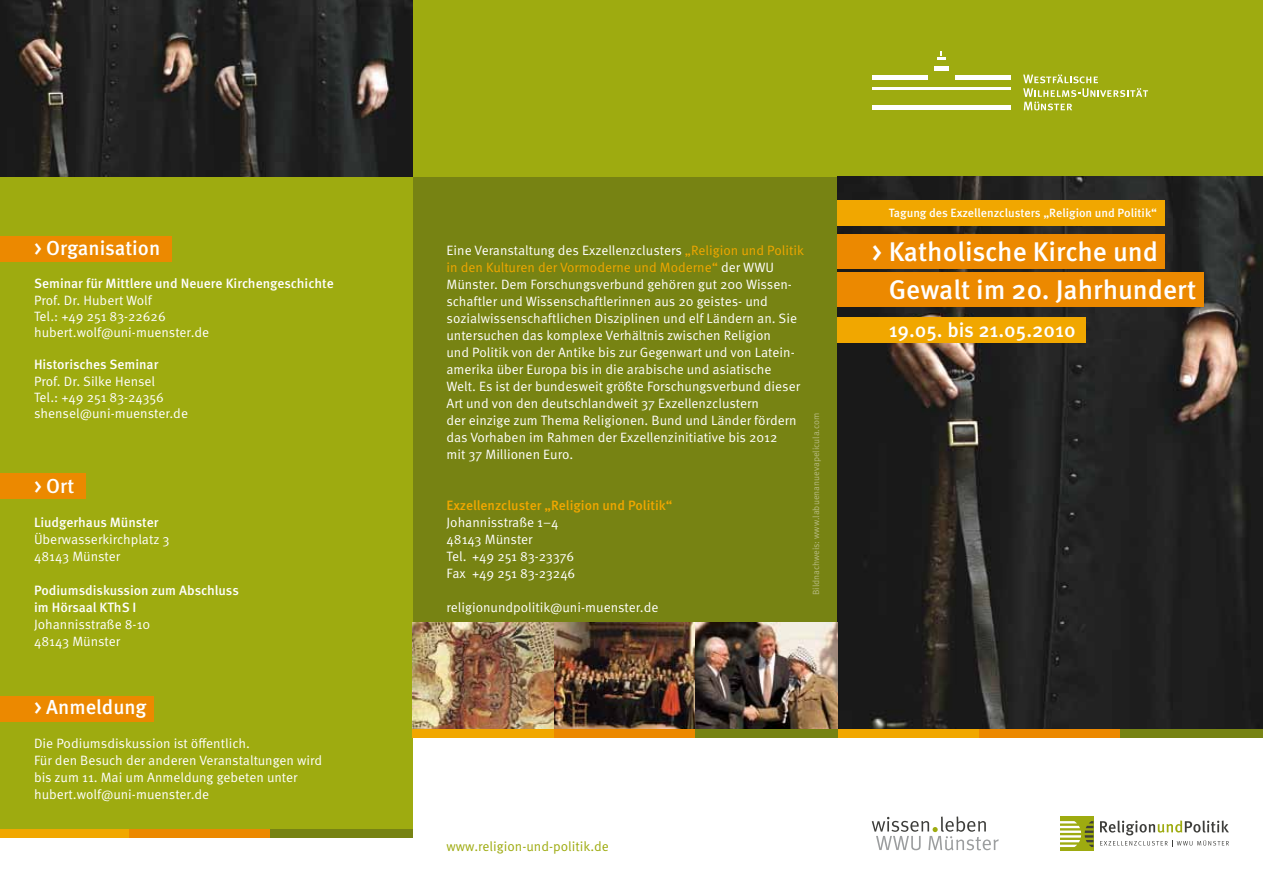
<style>
.page{position:relative;width:1263px;height:893px;background:#fff}
.page>*{position:absolute;margin:0;border:0;box-sizing:border-box;transform-origin:0 0}
.t1{font:500 27px/38.2px "Meta OT";color:#fff}
.t2{font:500 20.25px "Meta OT";color:#fff}
.t3{font:13.5px/17px "Meta OT";color:#fff}
.t4{font:500 13.5px/17px "Meta OT";color:#fff}
.t5{font:500 13.5px "Meta OT";color:#f1a700}
.t6{font:13.5px "Meta OT";color:#9eab10}
.t7{font:500 12px "Meta OT";color:#fff}
.t8{font:9px "Meta OT";color:#b8bb83}
.s1{color:#f1a700}
</style>
<div class="page">
<div style="left:0;top:0;width:837px;height:733px;background:#778313"></div>
<div style="left:0;top:0;width:412px;height:833px;background:#9eab10"></div>
<div style="left:0;top:0;width:1263px;height:176px;background:#9eab10"></div>
<img style="left:837px;top:176px;width:426px;height:553px">
<img style="left:412px;top:623px;width:426px;height:106px">
<img style="left:554px;top:623px;width:142px;height:106px">
<div style="left:0;top:829px;width:129px;height:9px;background:#f1a700"></div>
<div style="left:129px;top:829px;width:141px;height:9px;background:#ec8900"></div>
<div style="left:270px;top:829px;width:142px;height:9px;background:#778313"></div>
<div style="left:412px;top:729px;width:142px;height:9px;background:#f1a700"></div>
<div style="left:554px;top:729px;width:142px;height:9px;background:#ec8900"></div>
<div style="left:696px;top:729px;width:142px;height:9px;background:#778313"></div>
<div style="left:838px;top:729px;width:141px;height:9px;background:#f1a700"></div>
<div style="left:979px;top:729px;width:142px;height:9px;background:#ec8900"></div>
<div style="left:1121px;top:729px;width:142px;height:9px;background:#778313"></div>
<svg style="left:872px;top:816px;width:127px;height:34px"></svg>
<svg style="left:1100px;top:820px;width:129px;height:27px"></svg>
<div style="left:1059px;top:816px;width:34px;height:34px;background:#9eab10"></div>
<svg style="left:1059px;top:821px;width:34px;height:26px"></svg>
<hr style="left:955px;top:75px;width:56px;height:4px;background:#fff">
<svg style="left:1023px;top:74px;width:125px;height:36px"></svg>
<hr style="left:872px;top:75px;width:55px;height:4px;background:#fff">
<hr style="left:872px;top:106px;width:139px;height:4px;background:#fff">
<div style="left:934px;top:66px;width:14px;height:5px;background:#fff"></div>
<hr style="left:872px;top:87px;width:139px;height:2px;background:#fff">
<svg style="left:937px;top:51px;width:8px;height:8px"></svg>
<div style="left:0;top:236px;width:171px;height:25px;background:#ec8900"></div>
<div style="left:0;top:473px;width:85px;height:26px;background:#ec8900"></div>
<div style="left:0;top:696px;width:153px;height:26px;background:#ec8900"></div>
<div style="left:837px;top:235px;width:327px;height:34px;background:#ec8900"></div>
<div style="left:837px;top:318px;width:248px;height:25px;background:#f1a700"></div>
<div style="left:837px;top:273px;width:366px;height:34px;background:#ec8900"></div>
<div style="left:837px;top:200px;width:327px;height:26px;background:#f1a700"></div>
<img style="left:0;top:0;width:412px;height:176px">
<h2 class="t2" style="left:34px;top:236px;width:128px">&gt; Organisation</h2>
<p class="t4" style="left:34px;top:275px;width:301px">Seminar für Mittlere und Neuere Kirchengeschichte</p>
<p class="t3" style="left:34px;top:292px;width:177px;line-height:16.2px">Prof. Dr. Hubert Wolf<br>Tel.: +49 251 83-22626 hubert.wolf@uni-muenster.de</p>
<p class="t4" style="left:34px;top:356px;width:126px">Historisches Seminar</p>
<p class="t3" style="left:34px;top:373px;width:156px;line-height:16.2px">Prof. Dr. Silke Hensel<br>Tel.: +49 251 83-24356 shensel@uni-muenster.de</p>
<h2 class="t2" style="left:34px;top:474px;width:42px">&gt; Ort</h2>
<p class="t4" style="left:34px;top:514px;width:126px">Liudgerhaus Münster</p>
<p class="t3" style="left:34px;top:531px;width:137px">Überwasserkirchplatz 3<br>48143 Münster</p>
<p class="t4" style="left:34px;top:582px;width:206px">Podiumsdiskussion zum Abschluss im Hörsaal KThS I</p>
<p class="t3" style="left:34px;top:616px;width:118px">Johannisstraße 8-10<br>48143 Münster</p>
<h2 class="t2" style="left:34px;top:695px;width:114px">&gt; Anmeldung</h2>
<p class="t3" style="left:34px;top:735px;width:290px">Die Podiumsdiskussion ist öffentlich.<br>Für den Besuch der anderen Veranstaltungen wird bis zum 11. Mai um Anmeldung gebeten unter hubert.wolf@uni-muenster.de</p>
<p class="t3" style="left:446px;top:242px;width:359px">Eine Veranstaltung des Exzellenzclusters <span class="s1">„Religion und Politik in den Kulturen der Vormoderne und Moderne“</span> der WWU Münster. Dem Forschungsverbund gehören gut 200 Wissen&shy;schaftler und Wissenschaftlerinnen aus 20 geistes- und sozialwissenschaftlichen Disziplinen und elf Ländern an. Sie untersuchen das komplexe Verhältnis zwischen Religion<br>und Politik von der Antike bis zur Gegenwart und von Latein&shy;amerika über Europa bis in die arabische und asiatische Welt. Es ist der bundesweit größte Forschungsverbund dieser Art und von den deutschlandweit 37 Exzellenzclustern<br>der einzige zum Thema Religionen. Bund und Länder fördern das Vorhaben im Rahmen der Exzellenzinitiative bis 2012<br>mit 37 Millionen Euro.</p>
<p class="t5" style="left:446px;top:497px;width:228px">Exzellenzcluster „Religion und Politik“</p>
<p class="t3" style="left:446px;top:514px;width:130px">Johannisstraße 1–4<br>48143 Münster<br>Tel. +49 251 83-23376<br>Fax +49 251 83-23246</p>
<p class="t3" style="left:446px;top:599px;width:213px">religionundpolitik@uni-muenster.de</p>
<p class="t8" style="left:810px;top:595px;width:184px;rotate:-90deg">Bildnachweis: www.labuenanuevapelicula.com</p>
<p class="t7" style="left:889px;top:206px;width:270px">Tagung des Exzellenzclusters „Religion und Politik“</p>
<h1 class="t1" style="left:889px;top:232px;width:309px;text-indent:-17px">&gt; Katholische Kirche und<br>Gewalt im 20. Jahrhundert</h1>
<h2 class="t2" style="left:889px;top:317px;width:188px">19.05. bis 21.05.2010</h2>
<p class="t6" style="left:446px;top:838px;width:164px">www.religion-und-politik.de</p>
</div>
